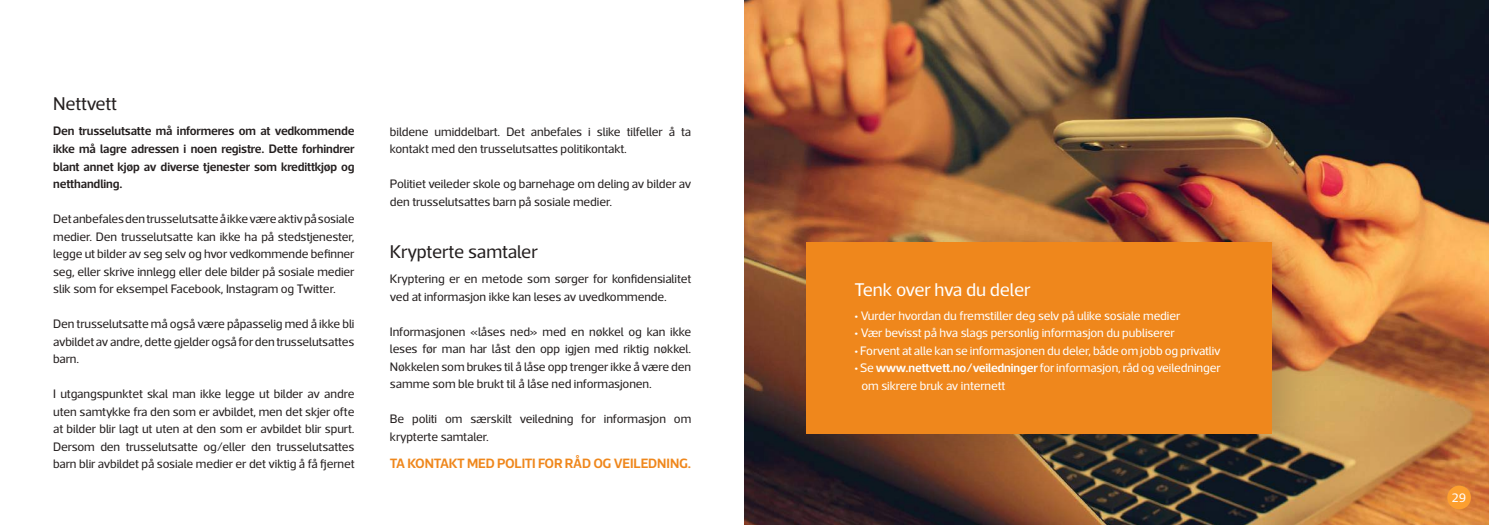
<style>
.page{position:relative;width:1489px;height:525px;background:#fff}
.page>*{position:absolute;margin:0;border:0;box-sizing:border-box;transform-origin:0 0}
.t1{font:18.75px "Acto";letter-spacing:-.01em;color:#241f1f}
.t2{font:18.75px "Acto";letter-spacing:-.01em;color:#fff}
.t3{font:600 13.75px "Acto";letter-spacing:-.01em;color:#ef871c}
.t4{font:12.5px/17.5px "Acto";letter-spacing:-.01em;color:#241f1f;text-align:justify}
.t5{font:12.5px/17.5px "Acto";letter-spacing:-.01em;color:#fff}
.t6{font:600 12.5px/17.5px "Acto";letter-spacing:-.01em;color:#241f1f;text-align:justify}
.s1{font-weight:600}
</style>
<div class="page">
<img style="left:744px;top:0;width:744px;height:524px">
<div style="left:778px;top:215px;width:545px;height:271px;background:#241f1f;opacity:.2"></div>
<div style="left:806px;top:242px;width:465px;height:191px;background:#ef871c"></div>
<div style="left:1447px;top:485px;width:23px;height:24px;background:#fc9f2f;border-radius:50%"></div>
<h1 class="t1" style="left:53px;top:93px;width:65px">Nettvett</h1>
<p class="t6" style="left:53px;top:122px;width:303px">Den trusselutsatte må informeres om at vedkommende ikke må lagre adressen i noen registre. Dette forhindrer blant annet kjøp av diverse tjenester som kredittkjøp og netthandling.</p>
<p class="t4" style="left:53px;top:210px;width:303px">Det anbefales den trusselutsatte å ikke være aktiv på sosiale medier. Den trusselutsatte kan ikke ha på stedstjenester, legge ut bilder av seg selv og hvor vedkommende befinner seg, eller skrive innlegg eller dele bilder på sosiale medier slik som for eksempel Facebook, Instagram og Twitter.</p>
<p class="t4" style="left:53px;top:315px;width:303px">Den trusselutsatte må også være påpasselig med å ikke bli avbildet av andre, dette gjelder også for den trusselutsattes barn.</p>
<p class="t4" style="left:53px;top:385px;width:303px">I utgangspunktet skal man ikke legge ut bilder av andre uten samtykke fra den som er avbildet, men det skjer ofte at bilder blir lagt ut uten at den som er avbildet blir spurt.<br>Dersom den trusselutsatte og/eller den trusselutsattes barn blir avbildet på sosiale medier er det viktig å få fjernet</p>
<p class="t4" style="left:390px;top:122px;width:303px">bildene umiddelbart. Det anbefales i slike tilfeller å ta kontakt med den trusselutsattes politikontakt.</p>
<p class="t4" style="left:390px;top:175px;width:303px">Politiet veileder skole og barnehage om deling av bilder av den trusselutsattes barn på sosiale medier.</p>
<h1 class="t1" style="left:390px;top:241px;width:149px">Krypterte samtaler</h1>
<p class="t4" style="left:390px;top:270px;width:303px">Kryptering er en metode som sørger for konfidensialitet ved at informasjon ikke kan leses av uvedkommende.</p>
<p class="t4" style="left:390px;top:322px;width:303px">Informasjonen «låses ned» med en nøkkel og kan ikke leses før man har låst den opp igjen med riktig nøkkel.<br>Nøkkelen som brukes til å låse opp trenger ikke å være den samme som ble brukt til å låse ned informasjonen.</p>
<p class="t4" style="left:390px;top:410px;width:303px">Be politi om særskilt veiledning for informasjon om krypterte samtaler.</p>
<p class="t3" style="left:390px;top:455px;width:303px">TA KONTAKT MED POLITI FOR RÅD OG VEILEDNING.</p>
<h1 class="t2" style="left:854px;top:278px;width:177px">Tenk over hva du deler</h1>
<p class="t5" style="left:854px;top:306px;width:327px">• Vurder hvordan du fremstiller deg selv på ulike sosiale medier</p>
<p class="t5" style="left:854px;top:324px;width:322px">• Vær bevisst på hva slags personlig informasjon du publiserer</p>
<p class="t5" style="left:854px;top:341px;width:368px">• Forvent at alle kan se informasjonen du deler, både om jobb og privatliv</p>
<p class="t5" style="left:861px;top:359px;width:361px;text-indent:-7px">• Se <span class="s1">www.nettvett.no/veiledninger</span> for informasjon, råd og veiledninger om sikrere bruk av internett</p>
<p class="t5" style="left:1451px;top:488px;width:15px">29</p>
</div>
